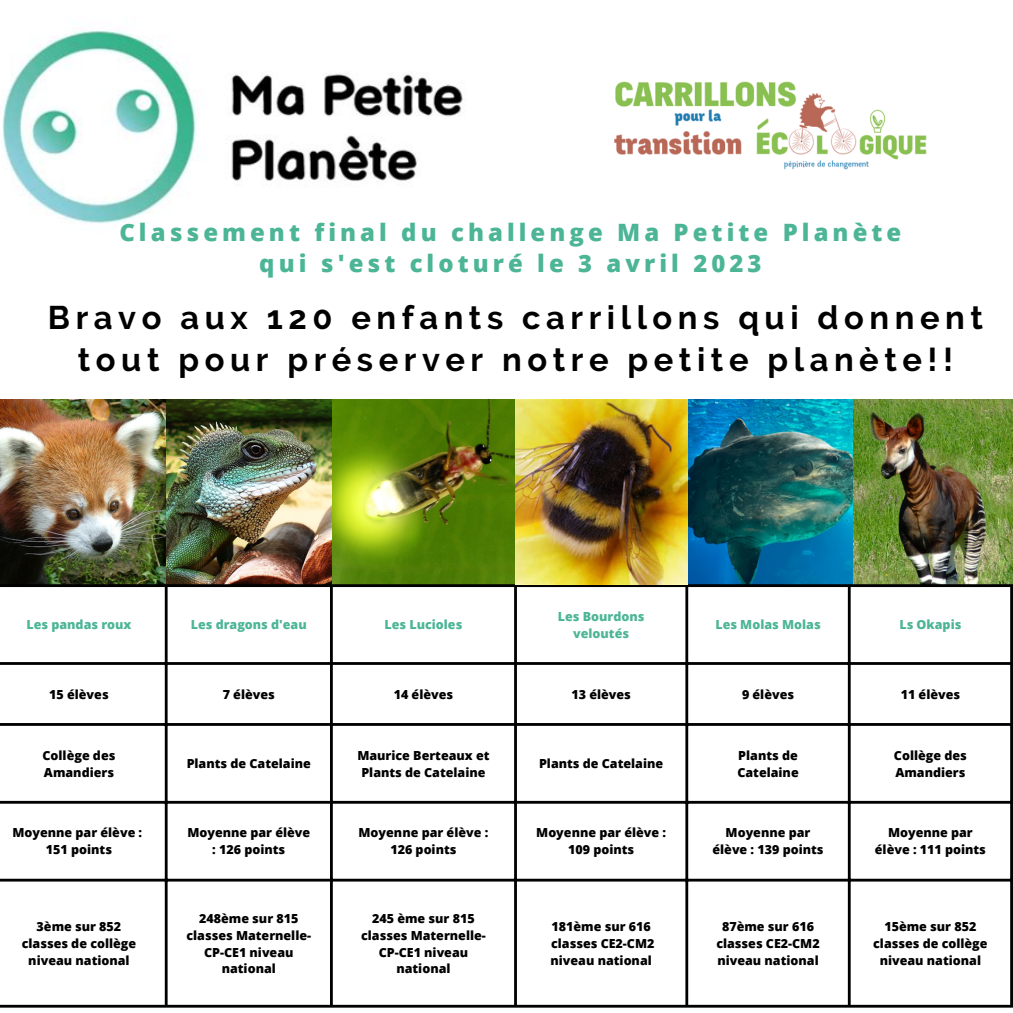
<style>
.page{position:relative;width:1013px;height:1013px;background:#fff}
.page>*{position:absolute;margin:0;border:0;box-sizing:border-box;transform-origin:0 0}
.t1{font:700 32.62px/42.2px "Raleway";letter-spacing:.17em;color:#000;text-align:center}
.t2{font:800 23.88px/31px "Open Sans";letter-spacing:.17em;color:#4cb596;text-align:center}
.t3{font:800 12.5px/16.9px "Open Sans";color:#000;text-align:center}
.t4{font:800 12.5px/16.9px "Open Sans";color:#4cb596;text-align:center}
</style>
<div class="page">
<img style="left:615px;top:81px;width:312px;height:88px">
<img style="left:2px;top:29px;width:461px;height:195px">
<img style="left:0;top:400px;width:1012px;height:184px">
<hr style="left:0;top:587px;width:1px;height:417px;background:#000">
<hr style="left:165px;top:587px;width:3px;height:417px;background:#000">
<hr style="left:330px;top:587px;width:3px;height:417px;background:#000">
<hr style="left:514px;top:587px;width:3px;height:417px;background:#000">
<hr style="left:685px;top:587px;width:3px;height:417px;background:#000">
<hr style="left:847px;top:587px;width:3px;height:417px;background:#000">
<hr style="left:1010px;top:587px;width:2px;height:417px;background:#000">
<hr style="left:0;top:584px;width:1012px;height:3px;background:#000">
<hr style="left:0;top:662px;width:1012px;height:3px;background:#000">
<hr style="left:0;top:723px;width:1012px;height:3px;background:#000">
<hr style="left:0;top:801px;width:1012px;height:2px;background:#000">
<hr style="left:0;top:878px;width:1012px;height:3px;background:#000">
<hr style="left:0;top:1004px;width:1012px;height:3px;background:#000">
<h2 class="t2" style="left:119px;top:216px;width:783px">Classement final du challenge Ma Petite Planète qui s'est cloturé le 3 avril 2023</h2>
<h1 class="t1" style="left:48px;top:296px;width:936px">Bravo aux 120 enfants carrillons qui donnent tout pour préserver notre petite planète!!</h1>
<p class="t4" style="left:26px;top:616px;width:106px">Les pandas roux</p>
<p class="t4" style="left:191px;top:616px;width:117px">Les dragons d'eau</p>
<p class="t4" style="left:384px;top:616px;width:79px">Les Lucioles</p>
<p class="t4" style="left:558px;top:607px;width:88px">Les Bourdons veloutés</p>
<p class="t4" style="left:715px;top:616px;width:107px">Les Molas Molas</p>
<p class="t4" style="left:899px;top:616px;width:63px">Ls Okapis</p>
<p class="t3" style="left:49px;top:685px;width:61px">15 élèves</p>
<p class="t3" style="left:223px;top:685px;width:54px">7 élèves</p>
<p class="t3" style="left:394px;top:685px;width:61px">14 élèves</p>
<p class="t3" style="left:571px;top:685px;width:61px">13 élèves</p>
<p class="t3" style="left:742px;top:685px;width:54px">9 élèves</p>
<p class="t3" style="left:900px;top:685px;width:61px">11 élèves</p>
<p class="t3" style="left:43px;top:746px;width:74px;text-align:left">Collège des<br>Amandiers</p>
<p class="t3" style="left:187px;top:754px;width:126px">Plants de Catelaine</p>
<p class="t3" style="left:357px;top:746px;width:134px">Maurice Berteaux et<br>Plants de Catelaine</p>
<p class="t3" style="left:539px;top:754px;width:126px">Plants de Catelaine</p>
<p class="t3" style="left:737px;top:746px;width:63px;text-align:left">Plants de<br>Catelaine</p>
<p class="t3" style="left:894px;top:746px;width:74px;text-align:left">Collège des<br>Amandiers</p>
<p class="t3" style="left:12px;top:824px;width:131px">Moyenne par élève :<br>151 points</p>
<p class="t3" style="left:187px;top:824px;width:124px">Moyenne par élève : 126 points</p>
<p class="t3" style="left:358px;top:824px;width:131px">Moyenne par élève :<br>126 points</p>
<p class="t3" style="left:536px;top:824px;width:131px">Moyenne par élève :<br>109 points</p>
<p class="t3" style="left:712px;top:824px;width:112px">Moyenne par élève : 139 points</p>
<p class="t3" style="left:874px;top:824px;width:112px">Moyenne par élève : 111 points</p>
<p class="t3" style="left:22px;top:918px;width:116px">3ème sur 852 classes de collège niveau national</p>
<p class="t3" style="left:186px;top:909px;width:126px">248ème sur 815 classes Maternelle-<br>CP-CE1 niveau national</p>
<p class="t3" style="left:361px;top:909px;width:126px">245 ème sur 815 classes Maternelle-<br>CP-CE1 niveau national</p>
<p class="t3" style="left:550px;top:918px;width:105px;text-align:left">181ème sur 616 classes CE2-CM2 niveau national</p>
<p class="t3" style="left:716px;top:918px;width:105px">87ème sur 616 classes CE2-CM2 niveau national</p>
<p class="t3" style="left:873px;top:918px;width:116px">15ème sur 852 classes de collège niveau national</p>
</div>
